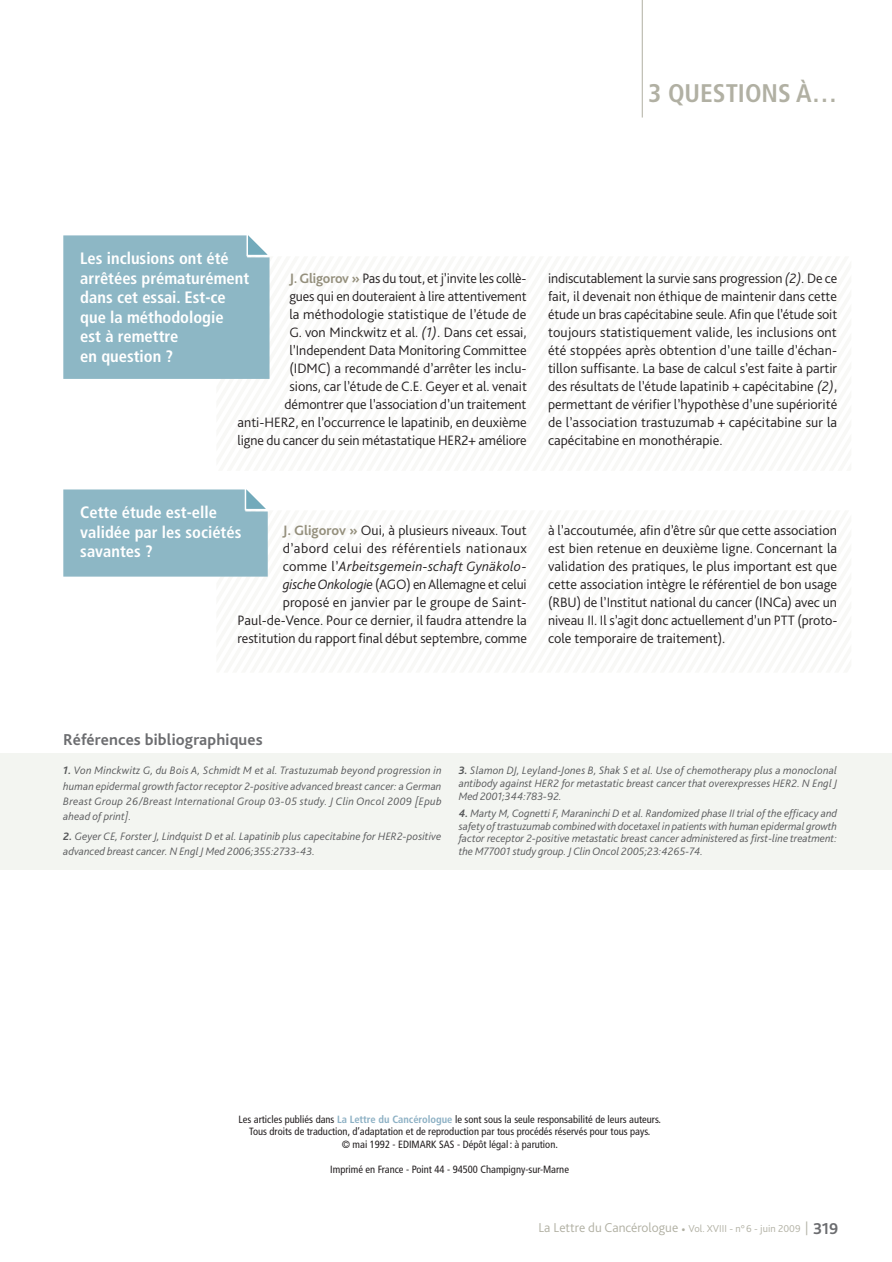
<style>
.page{position:relative;width:892px;height:1262px;background:#fff}
.page>*{position:absolute;margin:0;border:0;box-sizing:border-box;transform-origin:0 0}
.t1{font:700 condensed 25.5px "Frutiger LT Std";color:#b1b0a3}
.t2{font:700 condensed 16.5px/19.5px "Frutiger LT Std";color:#fff}
.t3{font:700 16.5px "Bliss Pro";letter-spacing:.01em;color:#6c6d70}
.t4{font:300 14.25px/18px "Bliss Pro";color:#231f20;text-align:right}
.t5{font:300 13.5px "Bliss Pro";color:#b1b0a3}
.t6{font:italic 300 11.25px/12.8px "Bliss Pro";letter-spacing:.005em;color:#57585a;text-align:justify}
.t7{font:condensed 10.5px/12.6px "Frutiger LT Std";color:#231f20;text-align:center}
.s1{font-weight:700;color:#948f7c}
.s2{font-style:italic}
.s3{font-weight:700}
.s4{font-weight:700;color:#8cb0c4}
.s5{font-size:10.5px}
.s6{font-weight:700;font-size:16.5px;color:#6c6d70}
</style>
<div class="page">
<div style="left:63px;top:235px;width:207px;height:144px;background:#8db7c5"></div>
<div style="left:63px;top:489px;width:205px;height:88px;background:#8db7c5"></div>
<hr style="left:642px;top:0;width:1px;height:118px;background:#b1b0a3">
<div style="left:0;top:753px;width:892px;height:116px;background:#f3f5f1"></div>
<h1 class="t1" style="left:648px;top:78px;width:190px">3 quESTIonS À…</h1>
<p class="t2" style="left:80px;top:249px;width:170px">Les inclusions ont été arrêtées prématurément dans cet essai. Est-ce que la méthodologie<br>est à remettre<br>en question ?</p>
<p class="t4" style="left:238px;top:269px;width:291px"><span class="s1">J. Gligorov »</span> Pas du tout, et j’invite les collè-<br>gues qui en douteraient à lire attentivement<br>la méthodologie statistique de l’étude de<br>G. von Minckwitz et al. <span class="s2">(1)</span>. Dans cet essai, l’Independent Data Monitoring Committee<br>(IDMC) a recommandé d’arrêter les inclu-<br>sions, car l’étude de C.E. Geyer et al. venait démontrer que l’association d’un traitement anti-HER2, en l’occurrence le lapatinib, en deuxième ligne du cancer du sein métastatique HER2+ améliore</p>
<p class="t4" style="left:548px;top:269px;width:291px;text-align:justify">indiscutablement la survie sans progression <span class="s2">(2)</span>. De ce fait, il devenait non éthique de maintenir dans cette étude un bras capécitabine seule. Afin que l’étude soit toujours statistiquement valide, les inclusions ont été stoppées après obtention d’une taille d’échan&shy;tillon suffisante. La base de calcul s’est faite à partir des résultats de l’étude lapatinib + capécitabine <span class="s2">(2)</span>, permettant de vérifier l’hypothèse d’une supériorité de l’association trastuzumab + capécitabine sur la capécitabine en monothérapie.</p>
<p class="t2" style="left:80px;top:503px;width:163px">Cette étude est-elle validée par les sociétés savantes ?</p>
<p class="t4" style="left:238px;top:521px;width:291px"><span class="s1">J. Gligorov »</span> Oui, à plusieurs niveaux. Tout d’abord celui des référentiels nationaux comme l’<span class="s2">Arbeitsgemein-schaft Gynäkolo-<br>gische Onkologie</span> (AGO) en Allemagne et celui proposé en janvier par le groupe de Saint-Paul-de-Vence. Pour ce dernier, il faudra attendre la restitution du rapport final début septembre, comme</p>
<p class="t4" style="left:548px;top:521px;width:291px;text-align:justify">à l’accoutumée, afin d’être sûr que cette association est bien retenue en deuxième ligne. Concernant la validation des pratiques, le plus important est que cette association intègre le référentiel de bon usage (RBU) de l’Institut national du cancer (INCa) avec un niveau II. Il s’agit donc actuellement d’un PTT (proto&shy;cole temporaire de traitement).</p>
<p class="t3" style="left:63px;top:729px;width:201px">Références bibliographiques</p>
<p class="t6" style="left:63px;top:762px;width:380px;line-height:15.3px"><span class="s3">1.</span> Von Minckwitz G, du Bois A, Schmidt M et al. Trastuzumab beyond progression in human epidermal growth factor receptor 2-positive advanced breast cancer: a German Breast Group 26/Breast International Group 03-05 study. J Clin Oncol 2009 [Epub ahead of print].</p>
<p class="t6" style="left:63px;top:828px;width:380px;line-height:15.3px"><span class="s3">2.</span> Geyer CE, Forster J, Lindquist D et al. Lapatinib plus capecitabine for HER2-positive advanced breast cancer. N Engl J Med 2006;355:2733-43.</p>
<p class="t6" style="left:459px;top:764px;width:380px"><span class="s3">3.</span> Slamon DJ, Leyland-Jones B, Shak S et al. Use of chemotherapy plus a monoclonal antibody against HER2 for metastatic breast cancer that overexpresses HER2. N Engl J Med 2001;344:783-92.</p>
<p class="t6" style="left:459px;top:806px;width:380px"><span class="s3">4.</span> Marty M, Cognetti F, Maraninchi D et al. Randomized phase II trial of the efficacy and safety of trastuzumab combined with docetaxel in patients with human epidermal growth factor receptor 2-positive metastatic breast cancer administered as first-line treatment: the M77001 study group. J Clin Oncol 2005;23:4265-74.</p>
<p class="t7" style="left:239px;top:1113px;width:424px">Les articles publiés dans <span class="s4">La Lettre du Cancérologue</span> le sont sous la seule responsabilité de leurs auteurs.<br>Tous droits de traduction, d’adaptation et de reproduction par tous procédés réservés pour tous pays.<br>© mai 1992 - EDIMARK SAS - Dépôt légal : à parution.</p>
<p class="t7" style="left:330px;top:1163px;width:240px">Imprimé en France - Point 44 - 94500 Champigny-sur-Marne</p>
<p class="t5" style="left:539px;top:1220px;width:301px">La Lettre du Cancérologue • <span class="s5">Vol. XVIII - n° 6 - juin 2009</span> | <span class="s6">319</span></p>
</div>
